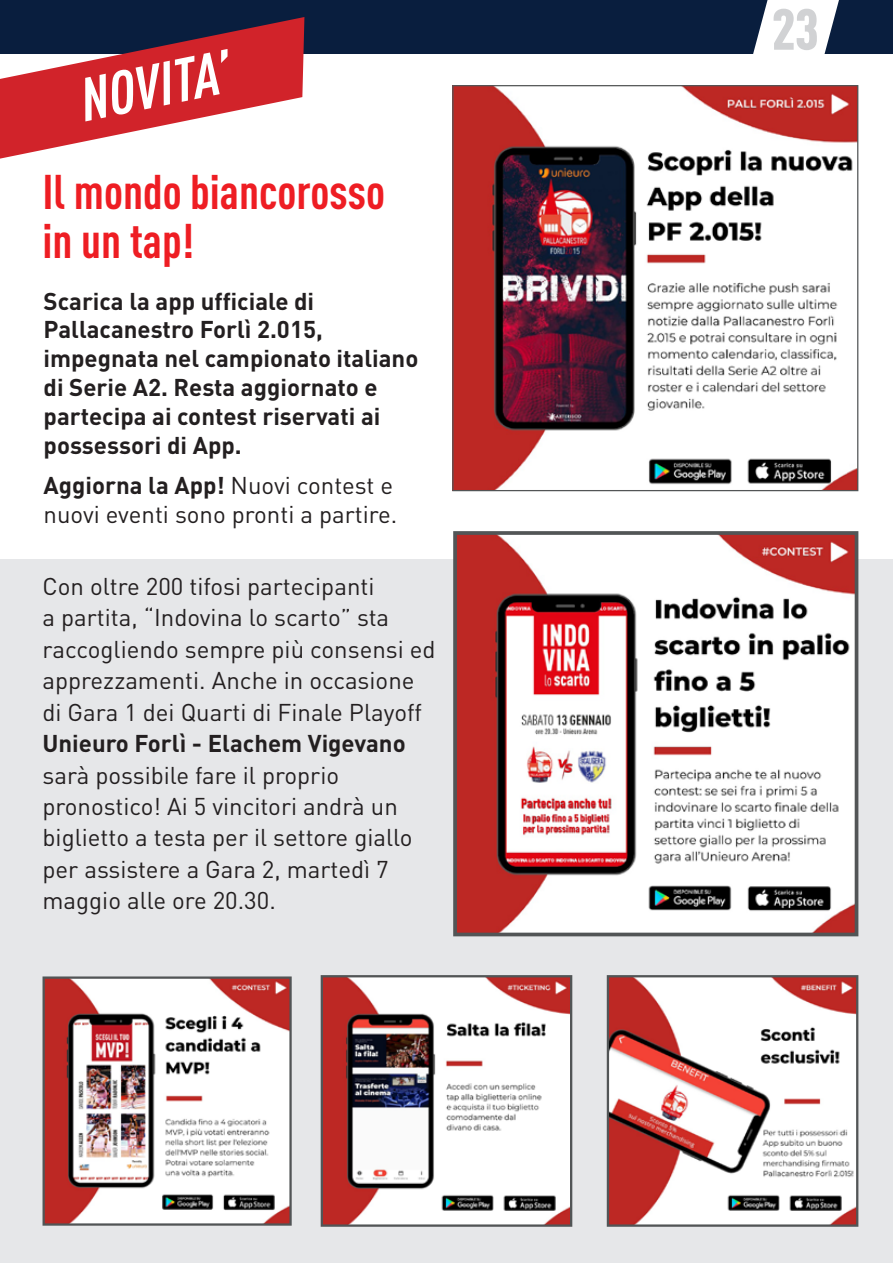
<style>
.page{position:relative;width:893px;height:1263px;background:#fff}
.page>*{position:absolute;margin:0;border:0;box-sizing:border-box;transform-origin:0 0}
.t1{font:italic 700 condensed 60px "DIN Pro";color:#fff}
.t2{font:900 condensed 57px "DIN Pro";color:#d1d2d4}
.t3{font:700 condensed 48px/49.5px "DIN Pro";color:#ee1d23}
.t4{font:24px/31.5px "DIN Pro";color:#231f20}
.t5{font:700 24px/28.8px "DIN Pro";color:#231f20}
.s1{font-weight:700}
</style>
<div class="page">
<div style="left:0;top:559px;width:893px;height:704px;background:#e6e7e9"></div>
<div style="left:0;top:0;width:893px;height:54px;background:#091e3e"></div>
<svg style="left:744px;top:0;width:95px;height:54px"></svg>
<img style="left:454px;top:87px;width:402px;height:402px">
<svg style="left:0;top:17px;width:304px;height:142px"></svg>
<img style="left:324px;top:978px;width:245px;height:246px">
<div style="left:321px;top:975px;width:251px;height:252px;border:2px solid #525556"></div>
<img style="left:610px;top:978px;width:245px;height:246px">
<div style="left:607px;top:975px;width:251px;height:252px;border:2px solid #525556"></div>
<img style="left:46px;top:979px;width:243px;height:244px">
<div style="left:43px;top:976px;width:249px;height:250px;border:2px solid #525556"></div>
<img style="left:458px;top:536px;width:395px;height:395px">
<div style="left:453px;top:531px;width:405px;height:405px;border:4px solid #525556"></div>
<h1 class="t1" style="left:72px;top:55px;width:153px;rotate:-11deg">NOVITA’</h1>
<h3 class="t3" style="left:43px;top:163px;width:344px">Il mondo biancorosso in un tap!</h3>
<p class="t5" style="left:44px;top:286px;width:376px">Scarica la app ufficiale di<br>Pallacanestro Forlì 2.015, impegnata nel campionato italiano di Serie A2. Resta aggiornato e partecipa ai contest riservati ai possessori di App.</p>
<p class="t4" style="left:44px;top:470px;width:355px;line-height:28.8px"><span class="s1">Aggiorna la App!</span> Nuovi contest e nuovi eventi sono pronti a partire.</p>
<p class="t4" style="left:43px;top:569px;width:395px">Con oltre 200 tifosi partecipanti<br>a partita, “Indovina lo scarto” sta raccogliendo sempre più consensi ed apprezzamenti. Anche in occasione di Gara 1 dei Quarti di Finale Playoff</p>
<p class="t5" style="left:43px;top:728px;width:365px">Unieuro Forlì - Elachem Vigevano</p>
<p class="t4" style="left:43px;top:758px;width:372px">sarà possibile fare il proprio pronostico! Ai 5 vincitori andrà un biglietto a testa per il settore giallo per assistere a Gara 2, martedì 7 maggio alle ore 20.30.</p>
<h2 class="t2" style="left:771px;top:-15px;width:49px">23</h2>
</div>
